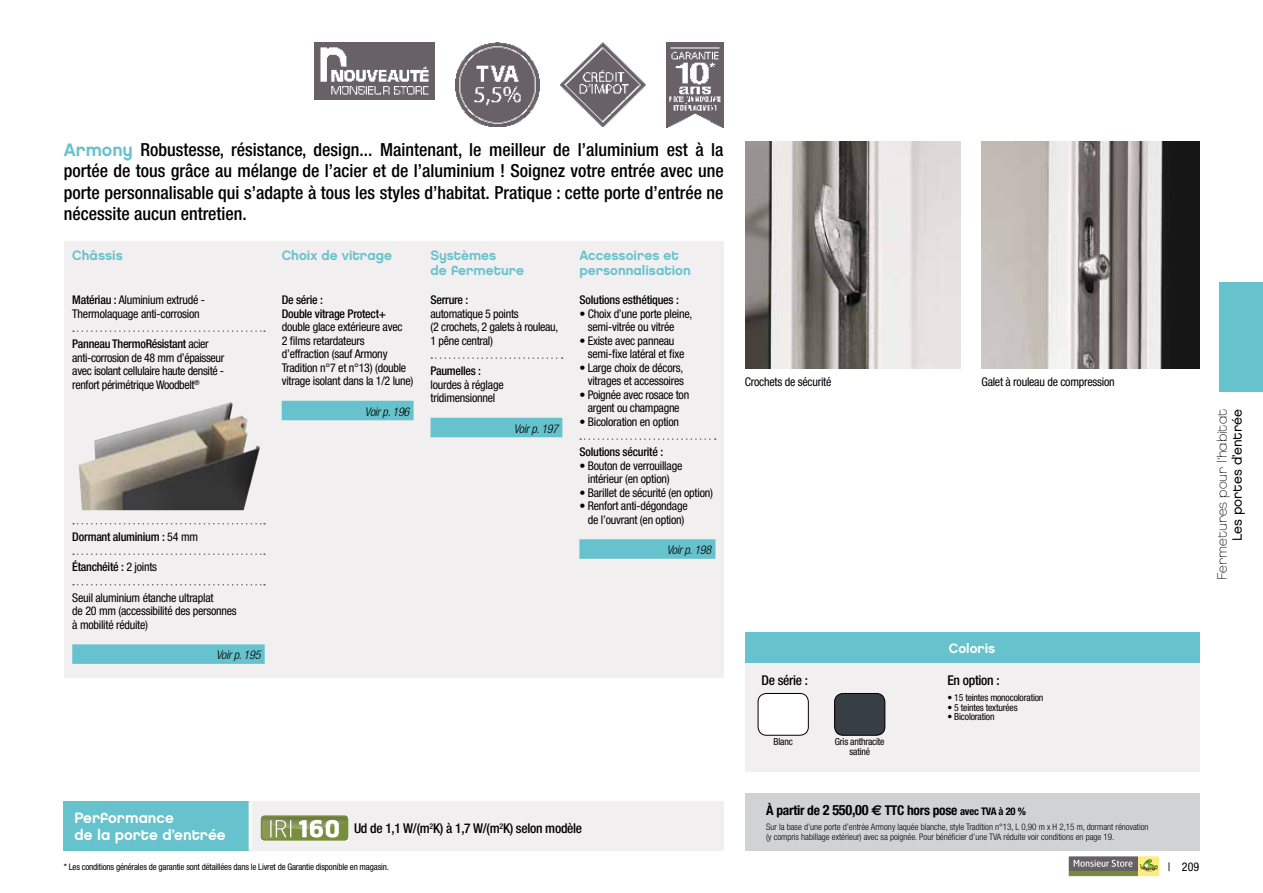
<style>
.page{position:relative;width:1263px;height:893px;background:#fff}
.page>*{position:absolute;margin:0;border:0;box-sizing:border-box;transform-origin:0 0}
.t1{font:500 condensed 18px/21.6px "Helvetica Neue";color:#000;text-align:justify}
.t2{font:15px/16.5px "Chalet New York Nineteen Eighty";color:#fff}
.t3{font:13.5px/15px "Chalet New York Nineteen Eighty";color:#66c2cc}
.t4{font:500 condensed 13.5px "Helvetica Neue";letter-spacing:-.02em;color:#000}
.t5{font:700 condensed 13.5px "Helvetica Neue";letter-spacing:-.02em;color:#000}
.t6{font:13.5px "Chalet Paris Nineteen Eighty";color:#000}
.t7{font:13.5px "Chalet London Nineteen Eighty";color:#000}
.t8{font:13.5px "Chalet New York Nineteen Eighty";color:#fff}
.t9{font:condensed 12px/13.5px "Helvetica Neue";letter-spacing:-.02em;color:#000}
.t10{font:500 condensed 12px "Helvetica Neue";letter-spacing:-.02em;color:#000}
.t11{font:italic 300 condensed 12px "Helvetica Neue";letter-spacing:-.02em;color:#000}
.t12{font:condensed 9.75px/9.8px "Helvetica Neue";letter-spacing:-.02em;color:#000;text-align:center}
.t13{font:300 condensed 9px/10.5px "Helvetica Neue";color:#000}
.t14{font:condensed 9px "Helvetica Neue";letter-spacing:-.02em;color:#000}
.s1{font-family:"Chalet New York Nineteen Eighty";font-weight:400;font-stretch:normal;color:#66c2cc}
.s2{font-weight:500}
.s3{font-weight:400}
.s4{font-size:14.25px}
.s5{font-family:"Euro Sans";font-stretch:normal;font-size:14.25px}
.s6{font-size:10.5px}
</style>
<div class="page">
<div style="left:64px;top:242px;width:660px;height:436px;background:#f1eff0"></div>
<svg style="left:73px;top:330px;width:192px;height:2px"></svg>
<svg style="left:73px;top:523px;width:192px;height:1px"></svg>
<svg style="left:73px;top:553px;width:192px;height:2px"></svg>
<svg style="left:73px;top:584px;width:192px;height:1px"></svg>
<div style="left:72px;top:644px;width:193px;height:20px;background:#66c2cc"></div>
<img style="left:79px;top:402px;width:181px;height:108px">
<div style="left:282px;top:401px;width:132px;height:19px;background:#66c2cc"></div>
<svg style="left:431px;top:357px;width:132px;height:2px"></svg>
<div style="left:431px;top:418px;width:131px;height:19px;background:#66c2cc"></div>
<svg style="left:580px;top:438px;width:136px;height:2px"></svg>
<div style="left:579px;top:539px;width:136px;height:20px;background:#66c2cc"></div>
<div style="left:745px;top:793px;width:454px;height:57px;background:#d1d2d3"></div>
<div style="left:64px;top:801px;width:186px;height:49px;background:#66c2cc"></div>
<div style="left:250px;top:801px;width:474px;height:49px;background:#f1eff0"></div>
<hr style="left:249px;top:801px;width:3px;height:49px;background:#fff">
<svg style="left:261px;top:816px;width:87px;height:24px"></svg>
<img style="left:666px;top:43px;width:57px;height:84px">
<img style="left:745px;top:141px;width:215px;height:227px">
<img style="left:981px;top:141px;width:219px;height:227px">
<div style="left:745px;top:632px;width:454px;height:31px;background:#66c2cc"></div>
<div style="left:745px;top:663px;width:454px;height:109px;background:#f1eff0"></div>
<div style="left:758px;top:693px;width:50px;height:42px;background:#fff;border-radius:9px"></div>
<div style="left:758px;top:693px;width:51px;height:43px;border:1px solid #000;border-radius:9px"></div>
<div style="left:835px;top:693px;width:50px;height:42px;background:#373e44"></div>
<div style="left:834px;top:693px;width:51px;height:43px;border:1px solid #000;border-radius:9px"></div>
<img style="left:561px;top:43px;width:84px;height:84px">
<img style="left:455px;top:43px;width:85px;height:84px">
<img style="left:314px;top:43px;width:120px;height:57px">
<div style="left:1219px;top:282px;width:44px;height:109px;background:#66c2cc"></div>
<div style="left:1138px;top:856px;width:21px;height:21px;background:#ffeb7f"></div>
<svg style="left:1139px;top:859px;width:19px;height:13px"></svg>
<div style="left:1068px;top:856px;width:70px;height:15px;background:#676064"></div>
<div style="left:1068px;top:871px;width:70px;height:6px;background:#788d3c"></div>
<svg style="left:1074px;top:860px;width:58px;height:7px"></svg>
<div style="left:1068px;top:856px;width:92px;height:21px;border:1px solid #fff"></div>
<p class="t1" style="left:64px;top:138px;width:661px"><span class="s1">Armony</span> Robustesse, résistance, design... Maintenant, le meilleur de l’aluminium est à la portée de tous grâce au mélange de l’acier et de l’aluminium ! Soignez votre entrée avec une porte personnalisable qui s’adapte à tous les styles d’habitat. Pratique : cette porte d’entrée ne nécessite aucun entretien.</p>
<p class="t3" style="left:72px;top:248px;width:52px">Châssis</p>
<p class="t3" style="left:282px;top:248px;width:112px">Choix de vitrage</p>
<p class="t3" style="left:431px;top:248px;width:95px">Systèmes<br>de fermeture</p>
<p class="t3" style="left:579px;top:248px;width:113px">Accessoires et personnalisation</p>
<p class="t9" style="left:72px;top:293px;width:134px"><span class="s2">Matériau :</span> Aluminium extrudé -<br>Thermolaquage anti‑corrosion</p>
<p class="t9" style="left:72px;top:337px;width:154px"><span class="s2">Panneau ThermoRésistant</span> acier anti-corrosion de 48 mm d’épaisseur avec isolant cellulaire haute densité - renfort périmétrique Woodbelt<sup>®</sup></p>
<p class="t9" style="left:282px;top:293px;width:133px"><span class="s2">De série :<br>Double vitrage Protect+ </span>double glace extérieure avec<br>2 films retardateurs d’effraction (sauf Armony<br>Tradition n°7 et n°13) (double vitrage isolant dans la 1/2 lune)</p>
<p class="t11" style="left:365px;top:404px;width:46px">Voir p. 196</p>
<p class="t10" style="left:579px;top:293px;width:101px">Solutions esthétiques :</p>
<p class="t9" style="left:588px;top:307px;width:106px;text-indent:-8px">• Choix d’une porte pleine, semi-vitrée ou vitrée</p>
<p class="t9" style="left:588px;top:334px;width:98px;text-indent:-8px">• Existe avec panneau semi-fixe latéral et fixe</p>
<p class="t9" style="left:579px;top:361px;width:106px;text-align:right">• Large choix de décors, vitrages et accessoires</p>
<p class="t9" style="left:579px;top:388px;width:111px;text-align:center">• Poignée avec rosace ton argent ou champagne</p>
<p class="t9" style="left:579px;top:415px;width:101px">• Bicoloration en option</p>
<p class="t10" style="left:579px;top:445px;width:85px">Solutions sécurité :</p>
<p class="t9" style="left:579px;top:459px;width:104px;text-align:center">• Bouton de verrouillage intérieur (en option)</p>
<p class="t9" style="left:579px;top:486px;width:135px">• Barillet de sécurité (en option)</p>
<p class="t9" style="left:579px;top:499px;width:110px;text-align:center">• Renfort anti-dégondage de l’ouvrant (en option)</p>
<p class="t11" style="left:667px;top:543px;width:46px">Voir p. 198</p>
<p class="t9" style="left:431px;top:293px;width:129px"><span class="s2">Serrure :<br></span>automatique 5 points<br>(2 crochets, 2 galets à rouleau,<br>1 pêne central)</p>
<p class="t9" style="left:431px;top:364px;width:75px"><span class="s2">Paumelles : </span>lourdes à réglage tridimensionnel</p>
<p class="t11" style="left:514px;top:421px;width:46px">Voir p. 197</p>
<p class="t10" style="left:72px;top:529px;width:127px">Dormant aluminium : <span class="s3">54 mm</span></p>
<p class="t10" style="left:72px;top:560px;width:86px">Étanchéité : <span class="s3">2 joints</span></p>
<p class="t9" style="left:72px;top:591px;width:166px">Seuil aluminium étanche ultraplat<br>de 20 mm (accessibilité des personnes à mobilité réduite)</p>
<p class="t11" style="left:216px;top:648px;width:46px">Voir p. 195</p>
<p class="t2" style="left:74px;top:810px;width:153px">Performance<br>de la porte d’entrée</p>
<p class="t4" style="left:354px;top:820px;width:230px">Ud de 1,1 W/(m<sup>2</sup>K) à 1,7 W/(m<sup>2</sup>K) selon modèle</p>
<p class="t14" style="left:64px;top:862px;width:327px">* Les conditions générales de garantie sont détaillées dans le Livret de Garantie disponible en magasin.</p>
<p class="t9" style="left:745px;top:375px;width:88px">Crochets de sécurité</p>
<p class="t9" style="left:981px;top:375px;width:135px">Galet à rouleau de compression</p>
<p class="t6" style="left:1214px;top:580px;width:172px;rotate:-90deg">Fermetures pour l’habitat</p>
<p class="t7" style="left:1229px;top:541px;width:133px;rotate:-90deg">Les portes d’entrée</p>
<p class="t8" style="left:949px;top:640px;width:48px">Coloris</p>
<p class="t4" style="left:761px;top:672px;width:48px">De série :</p>
<p class="t4" style="left:947px;top:672px;width:54px">En option :</p>
<p class="t12" style="left:773px;top:737px;width:21px">Blanc</p>
<p class="t12" style="left:835px;top:737px;width:51px">Gris anthracite satiné</p>
<p class="t12" style="left:947px;top:692px;width:98px">• 15 teintes monocoloration</p>
<p class="t12" style="left:947px;top:702px;width:72px">• 5 teintes texturées</p>
<p class="t12" style="left:947px;top:712px;width:49px">• Bicoloration</p>
<p class="t5" style="left:766px;top:802px;width:261px">À partir de <span class="s4">2 550,00</span> <span class="s5">€</span> TTC hors pose <span class="s6">avec TVA à 20 %</span></p>
<p class="t13" style="left:766px;top:821px;width:384px">Sur la base d’une porte d’entrée Armony laquée blanche, style Tradition n°13, L 0,90 m x H 2,15 m, dormant rénovation (y compris habillage extérieur) avec sa poignée. Pour bénéficier d’une TVA réduite voir conditions en page 19.</p>
<p class="t9" style="left:1168px;top:860px;width:33px">| 209</p>
</div>
